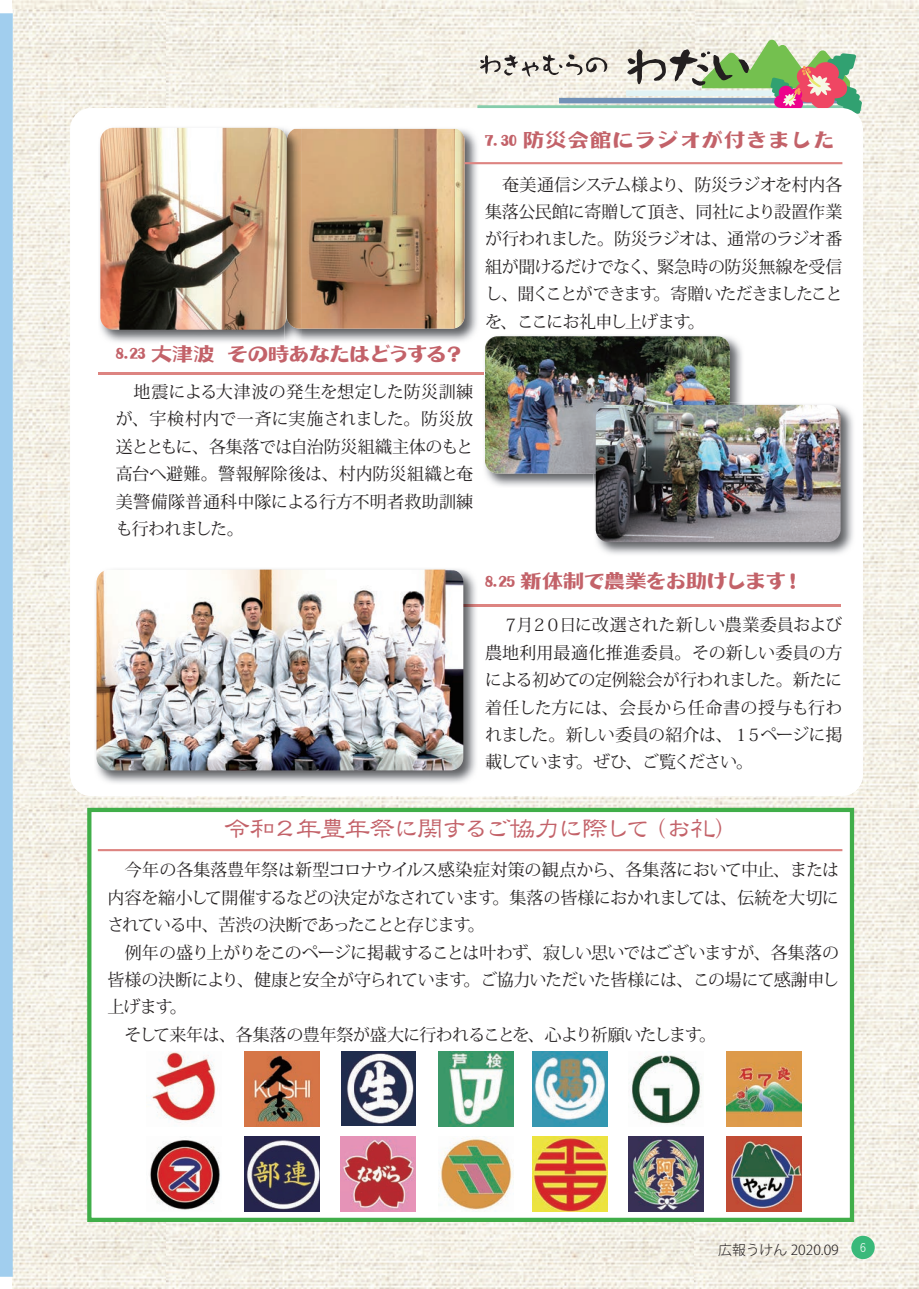
<style>
.page{position:relative;width:919px;height:1289px;background:#fff}
.page>*{position:absolute;margin:0;border:0;box-sizing:border-box;transform-origin:0 0}
.t1{font:26.55px "DF Lei Sho SB WIN RKSJ H";letter-spacing:-.095em;color:#c36269}
.t2{font:22.35px "DF Houroukanban W12 WIN RKSJ H";color:#c36269}
.t3{font:22.35px "DF Houroukanban W12 WIN RKSJ H";letter-spacing:-.085em;color:#c36269}
.t4{font:22.35px "DF Houroukanban W12 WIN RKSJ H";letter-spacing:-.095em;color:#c36269}
.t5{font:22.35px "DF Houroukanban W12 WIN RKSJ H";letter-spacing:-.055em;color:#c36269}
.t6{font:16.95px/27.3px "Koz Min Pr 6 N";letter-spacing:-.035em;color:#231f20}
.t7{font:16.95px/27.3px "Koz Min Pr 6 N";letter-spacing:-.01em;color:#231f20;text-align:right}
.t8{font:16.95px "Koz Min Pr 6 N";letter-spacing:-.085em;color:#231f20}
.t9{font:16.95px "Koz Min Pr 6 N";letter-spacing:.005em;color:#231f20}
.t10{font:16.95px "Koz Min Pr 6 N";color:#231f20}
.t11{font:16.95px "Koz Min Pr 6 N";letter-spacing:-.065em;color:#231f20}
.t12{font:16.95px "Koz Min Pr 6 N";letter-spacing:-.1em;color:#231f20}
.t13{font:16.95px "Koz Min Pr 6 N";letter-spacing:-.09em;color:#231f20}
.t14{font:16.95px "Koz Min Pr 6 N";letter-spacing:-.06em;color:#231f20}
.t15{font:15.9px "DF Houroukanban W12 WIN RKSJ H";color:#c36269}
.t16{font:300 13.8px "Koz Go Pro";color:#231f20}
.t17{font:11.7px "Yu Gothic";color:#fff}
</style>
<div class="page">
<img style="left:13px;top:808px;width:905px;height:480px">
<img style="left:13px;top:0;width:154px;height:808px">
<img style="left:167px;top:796px;width:527px;height:11px">
<img style="left:694px;top:0;width:224px;height:808px">
<img style="left:167px;top:0;width:527px;height:108px">
<div style="left:89px;top:810px;width:762px;height:409px;background:#fff"></div>
<div style="left:87px;top:807px;width:767px;height:414px;border:4px solid #40ae49"></div>
<svg style="left:0;top:13px;width:13px;height:1263px"></svg>
<div style="left:70px;top:108px;width:792px;height:688px;background:#fff;border-radius:21px"></div>
<hr style="left:98px;top:849px;width:744px;height:2px;background:#dd8481">
<img style="left:101px;top:127px;width:378px;height:214px">
<img style="left:301px;top:129px;width:163px;height:199px">
<hr style="left:464px;top:162px;width:378px;height:2px;background:#dd8481">
<svg style="left:480px;top:39px;width:382px;height:126px"></svg>
<hr style="left:463px;top:604px;width:378px;height:2px;background:#dd8481">
<svg style="left:114px;top:341px;width:322px;height:1px"></svg>
<hr style="left:98px;top:373px;width:391px;height:2px;background:#dd8481">
<img style="left:284px;top:127px;width:17px;height:215px">
<img style="left:100px;top:128px;width:187px;height:202px">
<img style="left:482px;top:337px;width:260px;height:149px">
<img style="left:485px;top:336px;width:244px;height:137px">
<img style="left:597px;top:404px;width:256px;height:150px">
<img style="left:593px;top:402px;width:136px;height:71px">
<img style="left:595px;top:405px;width:245px;height:137px">
<img style="left:96px;top:571px;width:381px;height:212px">
<svg style="left:463px;top:604px;width:14px;height:2px"></svg>
<img style="left:97px;top:569px;width:366px;height:201px">
<img style="left:151px;top:1051px;width:65px;height:72px">
<img style="left:341px;top:1051px;width:74px;height:74px">
<img style="left:631px;top:1055px;width:71px;height:70px">
<img style="left:244px;top:1051px;width:75px;height:75px">
<img style="left:532px;top:1051px;width:75px;height:75px">
<img style="left:438px;top:1051px;width:75px;height:75px">
<img style="left:726px;top:1051px;width:75px;height:75px">
<img style="left:150px;top:1140px;width:70px;height:70px">
<img style="left:341px;top:1136px;width:75px;height:75px">
<img style="left:628px;top:1136px;width:75px;height:75px">
<img style="left:244px;top:1136px;width:75px;height:75px">
<img style="left:532px;top:1136px;width:75px;height:75px">
<img style="left:439px;top:1136px;width:74px;height:74px">
<img style="left:726px;top:1136px;width:75px;height:75px">
<div style="left:851px;top:1235px;width:23px;height:24px;background:#39b97a;border-radius:50%"></div>
<h2 class="t2" style="left:522px;top:129px;width:314px">防災会館にラジオが付きました</h2>
<p class="t15" style="left:485px;top:132px;width:33px">7.30</p>
<p class="t6" style="left:485px;top:171px;width:359px;text-align:right">　奄美通信システム様より、防災ラジオを村内各集落公民館に寄贈して頂き、同社により設置作業が行われました。防災ラジオは、通常のラジオ番、緊急時の防災無線を受信</p>
<p class="t6" style="left:485px;top:253px;width:161px">組が聞けるだけでなく</p>
<p class="t12" style="left:653px;top:284px;width:190px">。寄贈いただきましたこと</p>
<p class="t13" style="left:485px;top:284px;width:173px">し、聞くことができます</p>
<h2 class="t4" style="left:226px;top:342px;width:223px">その時あなたはどうする</h2>
<h2 class="t5" style="left:150px;top:342px;width:66px">大津波</h2>
<h2 class="t5" style="left:442px;top:342px;width:24px">?</h2>
<p class="t15" style="left:116px;top:345px;width:31px">8.23</p>
<p class="t6" style="left:116px;top:378px;width:359px;text-align:justify">　地震による大津波の発生を想定した防災訓練が、宇検村内で一斉に実施されました。防災放送とともに、各集落では自治防災組織主体のもと高台へ避難。警報解除後は、村内防災組織と奄美警備隊普通科中隊による行方不明者救助訓練も行われました。</p>
<p class="t11" style="left:485px;top:312px;width:207px">を、ここにお礼申し上げます</p>
<p class="t6" style="left:687px;top:308px;width:19px">。</p>
<h2 class="t3" style="left:520px;top:569px;width:269px">新体制で農業をお助けします</h2>
<h2 class="t5" style="left:781px;top:569px;width:24px">!</h2>
<p class="t15" style="left:485px;top:572px;width:31px">8.25</p>
<p class="t6" style="left:530px;top:612px;width:313px">２０日に改選された新しい農業委員および</p>
<p class="t6" style="left:516px;top:612px;width:19px">月</p>
<p class="t6" style="left:485px;top:612px;width:36px">　７</p>
<p class="t9" style="left:485px;top:643px;width:359px">農地利用最適化推進委員。その新しい委員の方</p>
<p class="t6" style="left:485px;top:666px;width:359px">による初めての定例総会が行われました。新たに</p>
<p class="t10" style="left:485px;top:697px;width:359px">着任した方には、会長から任命書の授与も行わ</p>
<p class="t6" style="left:485px;top:721px;width:359px">れました。新しい委員の紹介は、１５ページに掲</p>
<p class="t14" style="left:576px;top:752px;width:178px">。ぜひ、ご覧ください。</p>
<p class="t6" style="left:485px;top:748px;width:96px">載しています</p>
<h1 class="t1" style="left:639px;top:815px;width:104px">（お礼(</h1>
<h1 class="t1" style="left:224px;top:815px;width:429px">令和２年豊年祭に関するご協力に際して</h1>
<p class="t7" style="left:125px;top:856px;width:716px">今年の各集落豊年祭は新型コロナウイルス感染症対策の観点から、各集落において中止、または。集落の皆様におかれましては、伝統を大切に</p>
<p class="t6" style="left:467px;top:884px;width:29px;text-indent:-360px">内容を縮小して開催するなどの決定がなされています。</p>
<p class="t8" style="left:107px;top:915px;width:365px">されている中、苦渋の決断であったことと存じます</p>
<p class="t6" style="left:526px;top:939px;width:315px">、寂しい思いではございますが、各集落の</p>
<p class="t6" style="left:463px;top:939px;width:377px;text-indent:-356px">　例年の盛り上がりをこのページに掲載することは叶わず<br>。ご協力いただいた皆様には、この場にて感謝申し</p>
<p class="t6" style="left:170px;top:966px;width:298px;text-indent:-62px">皆様の決断により、健康と安全が守られています。</p>
<p class="t6" style="left:107px;top:993px;width:67px">上げます</p>
<p class="t6" style="left:107px;top:1021px;width:596px">　そして来年は、各集落の豊年祭が盛大に行われることを、心より祈願いたします</p>
<p class="t6" style="left:699px;top:1021px;width:19px">。</p>
<p class="t16" style="left:718px;top:1240px;width:122px">広報うけん 2020.09</p>
<p class="t17" style="left:859px;top:1236px;width:8px">6</p>
</div>
